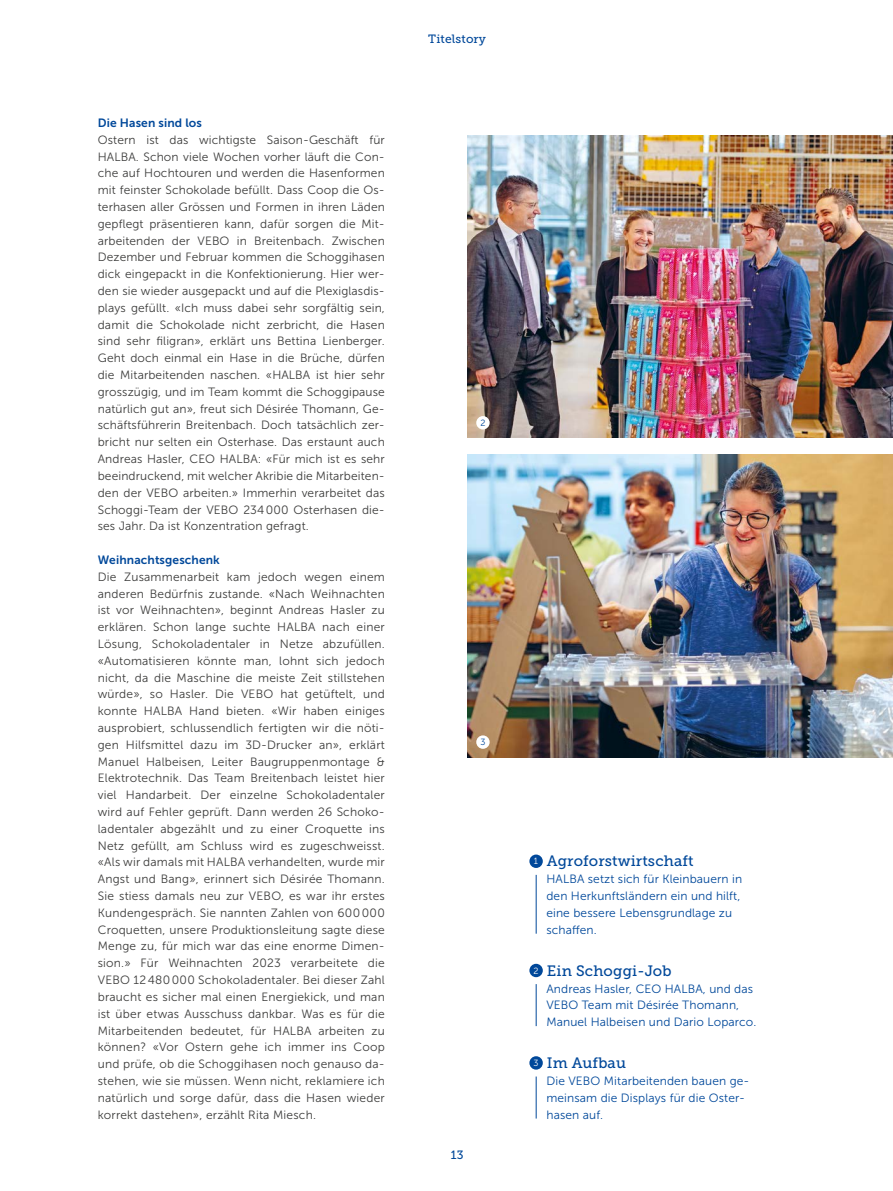
<style>
.page{position:relative;width:893px;height:1191px;background:#fff}
.page>*{position:absolute;margin:0;border:0;box-sizing:border-box;transform-origin:0 0}
.Zwischentitel{font:15px "Museo Slab 500";letter-spacing:.01em;color:#00489a}
.Lauftext{font:12px/16.8px "Museo Sans 300";letter-spacing:.015em;color:#3c3c3b;text-align:justify}
.Lauftext-2{font:12px/16.8px "Museo Sans 300";letter-spacing:.01em;color:#00489a}
.Interview_Frage{font:12px "Museo Sans 700";letter-spacing:.01em;color:#00489a}
.Rubrik_Pagina{font:12px "Museo Slab 500";letter-spacing:.015em;color:#00489a}
.Legende_Bild_Grafik{font:9px "Museo Sans 300";color:#fff}
.Legende_Bild_Grafik-2{font:9px "Museo Sans 300";color:#00489a}
</style>
<div class="page">
<div style="left:529px;top:963px;width:14px;height:14px;background:#00489a;border-radius:50%"></div>
<div style="left:529px;top:1056px;width:14px;height:13px;background:#00489a;border-radius:50%"></div>
<div style="left:529px;top:854px;width:14px;height:14px;background:#00489a;border-radius:50%"></div>
<hr style="left:536px;top:984px;width:1px;height:42px;background:#00489a">
<hr style="left:536px;top:1076px;width:1px;height:42px;background:#00489a">
<hr style="left:536px;top:875px;width:1px;height:58px;background:#00489a">
<img style="left:468px;top:135px;width:425px;height:303px">
<img style="left:468px;top:455px;width:425px;height:302px">
<div style="left:476px;top:416px;width:14px;height:13px;background:#fff;border-radius:50%"></div>
<div style="left:476px;top:735px;width:14px;height:14px;background:#fff;border-radius:50%"></div>
<p class="Interview_Frage" style="left:98px;top:116px;width:106px">Die Hasen sind los</p>
<p class="Lauftext" style="left:98px;top:131px;width:289px">Ostern ist das wichtigste Saison-Geschäft für HALBA. Schon viele Wochen vorher läuft die Con&shy;che auf Hochtouren und werden die Hasenformen mit feinster Schokolade befüllt. Dass Coop die Os&shy;terhasen aller Grössen und Formen in ihren Läden gepflegt präsentieren kann, dafür sorgen die Mit&shy;arbeitenden der VEBO in Breitenbach. Zwischen Dezember und Februar kommen die Schoggihasen dick eingepackt in die Konfektionierung. Hier wer&shy;den sie wieder ausgepackt und auf die Plexiglasdis&shy;plays gefüllt. «Ich muss dabei sehr sorgfältig sein, damit die Schokolade nicht zerbricht, die Hasen sind sehr filigran», erklärt uns Bettina Lienberger.<br>Geht doch einmal ein Hase in die Brüche, dürfen die Mitarbeitenden naschen. «HALBA ist hier sehr grosszügig, und im Team kommt die Schoggipause natürlich gut an», freut sich Désirée Thomann, Ge&shy;schäftsführerin Breitenbach. Doch tatsächlich zer&shy;bricht nur selten ein Osterhase. Das erstaunt auch Andreas Hasler, CEO HALBA: «Für mich ist es sehr beeindruckend, mit welcher Akribie die Mitarbeiten&shy;den der VEBO arbeiten.» Immerhin verarbeitet das Schoggi-Team der VEBO 234 000 Osterhasen die&shy;ses Jahr. Da ist Konzentration gefragt.</p>
<p class="Interview_Frage" style="left:98px;top:553px;width:124px">Weihnachtsgeschenk</p>
<p class="Lauftext" style="left:98px;top:568px;width:289px;text-align:left">Die Zusammenarbeit kam jedoch wegen einem anderen Bedürfnis zustande. «Nach Weihnachten ist vor Weihnachten», beginnt Andreas Hasler zu erklären. Schon lange suchte HALBA nach einer Lösung, Schokoladentaler in Netze abzufüllen. «Automatisieren könnte man, lohnt sich jedoch nicht, da die Maschine die meiste Zeit stillstehen würde», so Hasler. Die VEBO hat getüftelt, und konnte HALBA Hand bieten. «Wir haben einiges ausprobiert, schlussendlich fertigten wir die nöti&shy;gen Hilfsmittel dazu im 3D-Drucker an», erklärt Manuel Halbeisen, Leiter Baugruppenmontage &amp; Elektrotechnik. Das Team Breitenbach leistet hier viel Handarbeit. Der einzelne Schokoladentaler wird auf Fehler geprüft. Dann werden 26 Schoko&shy;ladentaler abgezählt und zu einer Croquette ins Netz gefüllt, am Schluss wird es zugeschweisst. «Als wir damals mit HALBA verhandelten, wurde mir Angst und Bang», erinnert sich Désirée Thomann.<br>Sie stiess damals neu zur VEBO, es war ihr erstes Kundengespräch. Sie nannten Zahlen von 600 000<br>Croquetten, unsere Produktionsleitung sagte diese Menge zu, für mich war das eine enorme Dimen&shy;sion.» Für Weihnachten 2023 verarbeitete die VEBO 12 480 000 Schokoladentaler. Bei dieser Zahl braucht es sicher mal einen Energiekick, und man ist über etwas Ausschuss dankbar. Was es für die Mitarbeitenden bedeutet, für HALBA arbeiten zu können? «Vor Ostern gehe ich immer ins Coop und prüfe, ob die Schoggihasen noch genauso da&shy;stehen, wie sie müssen. Wenn nicht, reklamiere ich natürlich und sorge dafür, dass die Hasen wieder korrekt dastehen», erzählt Rita Miesch.</p>
<p class="Rubrik_Pagina" style="left:428px;top:32px;width:59px">Titelstory</p>
<p class="Legende_Bild_Grafik-2" style="left:480px;top:418px;width:7px">2</p>
<p class="Legende_Bild_Grafik-2" style="left:480px;top:737px;width:7px">3</p>
<p class="Rubrik_Pagina" style="left:451px;top:1148px;width:14px">13</p>
<p class="Legende_Bild_Grafik" style="left:534px;top:856px;width:6px">1</p>
<p class="Zwischentitel" style="left:547px;top:853px;width:148px">Agroforstwirtschaft</p>
<p class="Lauftext-2" style="left:546px;top:870px;width:197px">HALBA setzt sich für Kleinbauern in den Herkunftsländern ein und hilft, eine bessere Lebensgrundlage zu schaffen.</p>
<p class="Legende_Bild_Grafik" style="left:533px;top:965px;width:7px">2</p>
<p class="Zwischentitel" style="left:547px;top:962px;width:126px">Ein Schoggi-Job</p>
<p class="Lauftext-2" style="left:546px;top:980px;width:212px">Andreas Hasler, CEO HALBA, und das<br>VEBO Team mit Désirée Thomann,<br>Manuel Halbeisen und Dario Loparco.</p>
<p class="Legende_Bild_Grafik" style="left:533px;top:1058px;width:7px">3</p>
<p class="Zwischentitel" style="left:547px;top:1054px;width:81px">Im Aufbau</p>
<p class="Lauftext-2" style="left:546px;top:1072px;width:205px">Die VEBO Mitarbeitenden bauen ge&shy;meinsam die Displays für die Oster&shy;hasen auf.</p>
</div>
